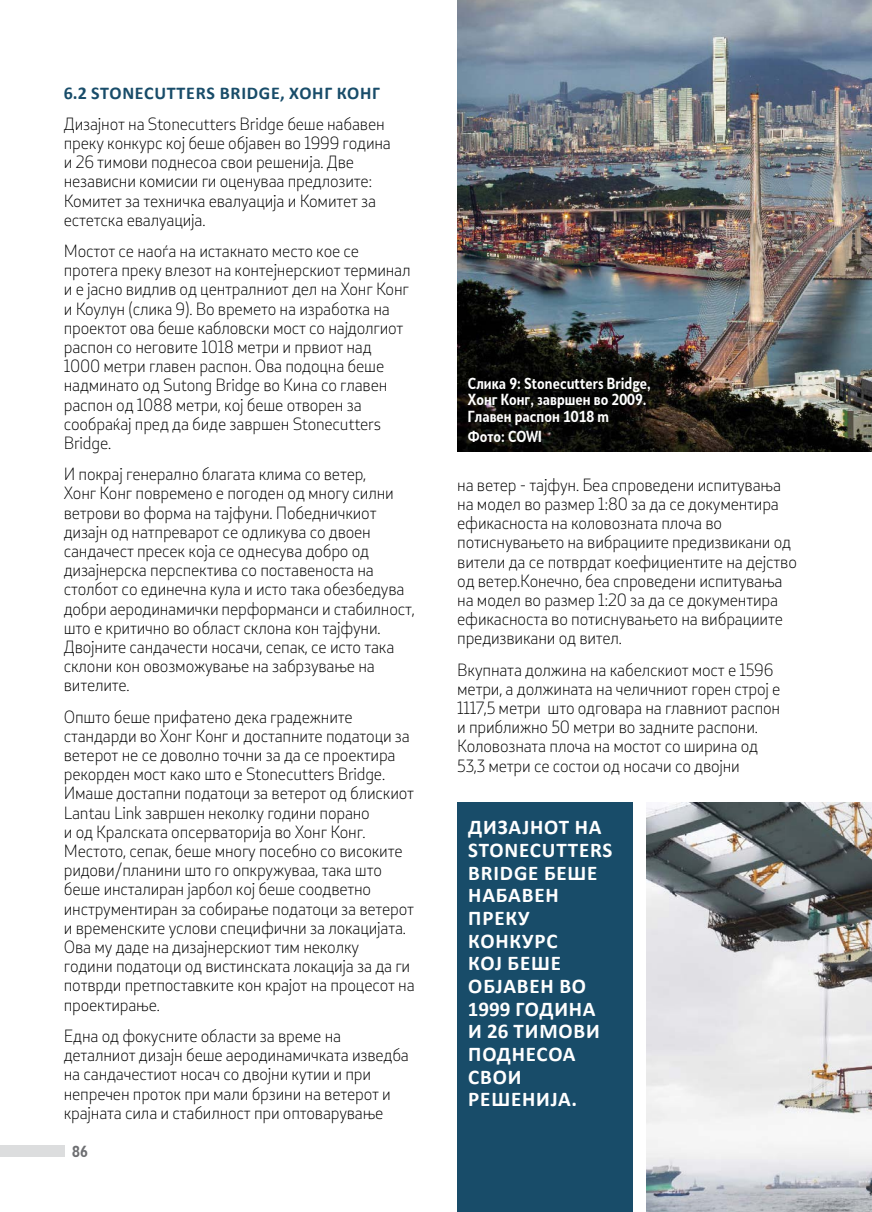
<style>
.page{position:relative;width:872px;height:1212px;background:#fff}
.page>*{position:absolute;margin:0;border:0;box-sizing:border-box;transform-origin:0 0}
.podnaslov{font:700 21px/22.6px "Calibri";letter-spacing:.04em;color:#fff}
.podnaslov-2{font:700 18px "Calibri";letter-spacing:.04em;color:#184c69}
.telo{font:300 16.5px/19.2px "Stobi Sans";letter-spacing:-.01em;color:#000}
.txt_sliki_novo{font:700 15px/16.5px "Skola Sans Cn";color:#fff}
.t1{font:700 15px "Skola Sans Cn";color:#6d6e71}
</style>
<div class="page">
<img style="left:457px;top:0;width:415px;height:451px">
<div style="left:457px;top:802px;width:175px;height:410px;background:#184c69"></div>
<img style="left:647px;top:802px;width:225px;height:410px">
<div style="left:0;top:1145px;width:64px;height:12px;background:#dcddde"></div>
<p class="podnaslov-2" style="left:64px;top:80px;width:318px">6.2 STONECUTTERS BRIDGE, ХОНГ КОНГ</p>
<p class="telo" style="left:64px;top:114px;width:329px">Дизајнот на Stonecutters Bridge беше набавен преку конкурс кој беше објавен во 1999 година и 26 тимови поднесоа свои решенија. Две независни комисии ги оценуваа предлозите:<br>Комитет за техничка евалуација и Комитет за естетска евалуација.</p>
<p class="telo" style="left:64px;top:241px;width:348px">Мостот се наоѓа на истакнато место кое се протега преку влезот на контејнерскиот терминал и е јасно видлив од централниот дел на Хонг Конг и Коулун (слика 9). Во времето на изработка на проектот ова беше кабловски мост со најдолгиот распон со неговите 1018 метри и првиот над 1000 метри главен распон. Ова подоцна беше надминато од Sutong Bridge во Кина со главен распон од 1088 метри, кој беше отворен за сообраќај пред да биде завршен Stonecutters Bridgе.</p>
<p class="telo" style="left:64px;top:464px;width:352px">И покрај генерално благата клима со ветер,<br>Хонг Конг повремено е погоден од многу силни ветрови во форма на тајфуни. Победничкиот дизајн од натпреварот се одликува со двоен сандачест пресек која се однесува добро од дизајнерска перспектива со поставеноста на столбот со единечна кула и исто така обезбедува добри аеродинамички перформанси и стабилност, што е критично во област склона кон тајфуни.<br>Двојните сандачести носачи, сепак, се исто така склони кон овозможување на забрзување на вителите.</p>
<p class="telo" style="left:64px;top:706px;width:352px">Општо беше прифатено дека градежните стандарди во Хонг Конг и достапните податоци за ветерот не се доволно точни за да се проектира рекорден мост како што e Stonecutters Bridge.<br>Имаше достапни податоци за ветерот од блискиот Lantau Link завршен неколку години порано<br>и од Кралската опсерваторија во Хонг Конг.<br>Местото, сепак, беше многу посебно со високите ридови/планини што го опкружуваа, така што беше инсталиран јарбол кој беше соодветно инструментиран за собирање податоци за ветерот и временските услови специфични за локацијата.<br>Ова му даде на дизајнерскиот тим неколку<br>години податоци од вистинската локација за да ги потврди претпоставките кон крајот на процесот на проектирање.</p>
<p class="telo" style="left:64px;top:1026px;width:346px">Една од фокусните области за време на деталниот дизајн беше аеродинамичката изведба на сандачестиот носач со двојни кутии и при непречен проток при мали брзини на ветерот и крајната сила и стабилност при оптоварување</p>
<p class="t1" style="left:72px;top:1142px;width:17px">86</p>
<p class="txt_sliki_novo" style="left:468px;top:374px;width:184px">Слика 9: Stonecutters Bridge,<br>Хонг Конг, завршен во 2009.<br>Главен распон 1018 m</p>
<p class="txt_sliki_novo" style="left:468px;top:428px;width:75px">Фото: COWI</p>
<p class="telo" style="left:457px;top:475px;width:341px">на ветер - тајфун. Беа спроведени испитувања на модел во размер 1:80 за да се документира ефикасноста на коловозната плоча во потиснувањето на вибрациите предизвикани од вители да се потврдат коефициентите на дејство од ветер.Конечно, беа спроведени испитувања на модел во размер 1:20 за да се документира ефикасноста во потиснувањето на вибрациите предизвикани од вител.</p>
<p class="telo" style="left:457px;top:659px;width:325px">Вкупната должина на кабелскиот мост е 1596 метри, а должината на челичниот горен строј е 1117,5 метри што одговара на главниот распон и приближно 50 метри во задните распони.<br>Коловозната плоча на мостот со ширина од 53,3 метри се состои од носачи со двојни</p>
<p class="podnaslov" style="left:468px;top:816px;width:146px">ДИЗАЈНОТ НА<br>STONECUTTERS<br>BRIDGE БЕШЕ<br>НАБАВЕН<br>ПРЕКУ<br>КОНКУРС<br>КОЈ БЕШЕ<br>ОБЈАВЕН ВО<br>1999 ГОДИНА<br>И 26 ТИМОВИ<br>ПОДНЕСОА<br>СВОИ<br>РЕШЕНИЈА.</p>
</div>
